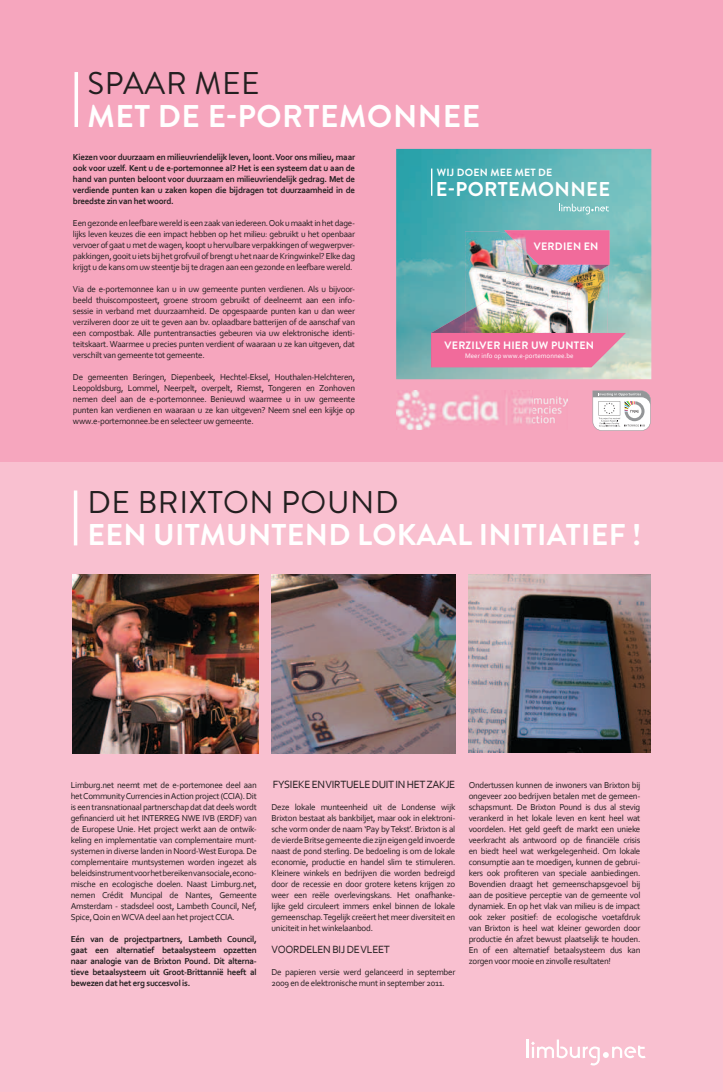
<style>
.page{position:relative;width:723px;height:1092px;background:#fff}
.page>*{position:absolute;margin:0;border:0;box-sizing:border-box;transform-origin:0 0}
.t1{font:31.4px "Brandon Grotesque";letter-spacing:.02em;color:#231f20}
.t2{font:700 31.4px "Brandon Grotesque";letter-spacing:.02em;color:#fff}
.t3{font:700 30px "Brandon Grotesque";letter-spacing:.01em;color:#fff}
.t4{font:700 20px "Brandon Grotesque";letter-spacing:.02em;color:#fff}
.t5{font:11px "Corbel";letter-spacing:-.03em;color:#231f20}
.t6{font:700 10.7px "Brandon Grotesque";letter-spacing:.02em;color:#fff}
.t7{font:700 10.5px "Brandon Grotesque";letter-spacing:.02em;color:#fff}
.t8{font:9px/11px "Corbel";letter-spacing:-.03em;color:#231f20;text-align:justify}
.t9{font:700 9px/11px "Corbel";letter-spacing:-.03em;color:#231f20;text-align:justify}
.t10{font:7px "Corbel";color:#fff}
</style>
<div class="page">
<div style="left:0;top:0;width:723px;height:462px;background:#f6a6be"></div>
<div style="left:0;top:462px;width:723px;height:629px;background:#f9c0d0"></div>
<img style="left:396px;top:149px;width:255px;height:230px">
<svg style="left:431px;top:168px;width:1px;height:28px"></svg>
<svg style="left:559px;top:204px;width:50px;height:10px"></svg>
<img style="left:431px;top:265px;width:178px;height:68px">
<div style="left:504px;top:230px;width:105px;height:35px;background:#f16b9b"></div>
<img style="left:465px;top:231px;width:41px;height:102px">
<img style="left:506px;top:253px;width:20px;height:80px">
<img style="left:526px;top:252px;width:41px;height:81px">
<img style="left:588px;top:277px;width:20px;height:56px">
<img style="left:567px;top:301px;width:21px;height:32px">
<img style="left:506px;top:266px;width:41px;height:40px">
<img style="left:547px;top:265px;width:41px;height:36px">
<img style="left:588px;top:265px;width:20px;height:12px">
<img style="left:465px;top:290px;width:41px;height:37px">
<img style="left:506px;top:306px;width:31px;height:18px">
<img style="left:465px;top:327px;width:36px;height:6px">
<img style="left:506px;top:232px;width:21px;height:21px">
<svg style="left:431px;top:333px;width:195px;height:34px;background:#ed749f"></svg>
<hr style="left:75px;top:72px;width:3px;height:55px;background:#fff">
<hr style="left:74px;top:490px;width:3px;height:55px;background:#fff">
<img style="left:73px;top:574px;width:185px;height:179px">
<img style="left:271px;top:574px;width:184px;height:179px">
<img style="left:469px;top:574px;width:182px;height:178px">
<svg style="left:527px;top:1039px;width:119px;height:26px"></svg>
<img style="left:397px;top:390px;width:171px;height:40px">
<svg style="left:592px;top:390px;width:59px;height:41px"></svg>
<h1 class="t1" style="left:87px;top:62px;width:174px">SPAAR MEE</h1>
<h1 class="t2" style="left:87px;top:94px;width:394px">MET DE E-PORTEMONNEE</h1>
<p class="t9" style="left:73px;top:152px;width:284px">Kiezen voor duurzaam en milieuvriendelijk leven, loont. Voor ons milieu, maar ook voor uzelf. Kent u de e-portemonnee al? Het is een systeem dat u aan de hand van punten beloont voor duurzaam en milieuvriendelijk gedrag. Met de verdiende punten kan u zaken kopen die bijdragen tot duurzaamheid in de breedste zin van het woord.</p>
<p class="t8" style="left:73px;top:218px;width:284px">Een gezonde en leefbare wereld is een zaak van iedereen. Ook u maakt in het dage&shy;lijks leven keuzes die een impact hebben op het milieu: gebruikt u het openbaar vervoer of gaat u met de wagen, koopt u hervulbare verpakkingen of wegwerpver&shy;pakkingen, gooit u iets bij het grofvuil of brengt u het naar de Kringwinkel? Elke dag krijgt u de kans om uw steentje bij te dragen aan een gezonde en leefbare wereld.</p>
<p class="t8" style="left:73px;top:284px;width:284px">Via de e-portemonnee kan u in uw gemeente punten verdienen. Als u bijvoor&shy;beeld thuiscomposteert, groene stroom gebruikt of deelneemt aan een info&shy;sessie in verband met duurzaamheid. De opgespaarde punten kan u dan weer verzilveren door ze uit te geven aan bv. oplaadbare batterijen of de aanschaf van een compostbak. Alle puntentransacties gebeuren via uw elektronische identi&shy;teitskaart. Waarmee u precies punten verdient of waaraan u ze kan uitgeven, dat verschilt van gemeente tot gemeente.</p>
<p class="t8" style="left:73px;top:372px;width:284px">De gemeenten Beringen, Diepenbeek, Hechtel-Eksel, Houthalen-Helchteren, Leopoldsburg, Lommel, Neerpelt, overpelt, Riemst, Tongeren en Zonhoven nemen deel aan de e-portemonnee. Benieuwd waarmee u in uw gemeente punten kan verdienen en waaraan u ze kan uitgeven? Neem snel een kijkje op www.e-portemonnee.be en selecteer uw gemeente.</p>
<p class="t7" style="left:437px;top:165px;width:117px">WIJ DOEN MEE MET DE</p>
<h3 class="t4" style="left:436px;top:175px;width:176px">E-PORTEMONNEE</h3>
<p class="t6" style="left:534px;top:239px;width:66px">VERDIEN EN</p>
<p class="t6" style="left:445px;top:338px;width:151px">VERZILVER HIER UW PUNTEN</p>
<p class="t10" style="left:465px;top:351px;width:110px">Meer info op www.e-portemonnee.be</p>
<h1 class="t1" style="left:87px;top:480px;width:312px">DE BRIXTON POUND</h1>
<h2 class="t3" style="left:87px;top:514px;width:555px">EEN UITMUNTEND LOKAAL INITIATIEF !</h2>
<p class="t8" style="left:71px;top:779px;width:188px">Limburg.net neemt met de e-portemonee deel aan het Community Currencies in Action project (CCIA). Dit is een transnationaal partnerschap dat dat deels wordt gefinancierd uit het INTERREG NWE IVB (ERDF) van de Europese Unie. Het project werkt aan de ontwik&shy;keling en implementatie van complementaire munt&shy;systemen in diverse landen in Noord-West Europa. De complementaire muntsystemen worden ingezet als beleidsinstrument voor het bereiken van sociale, econo&shy;mische en ecologische doelen. Naast Limburg.net, nemen Crédit Muncipal de Nantes, Gemeente Amsterdam - stadsdeel oost, Lambeth Council, Nef, Spice, Qoin en WCVA deel aan het project CCIA.</p>
<p class="t9" style="left:71px;top:933px;width:188px">Eén van de projectpartners, Lambeth Council, gaat een alternatief betaalsysteem opzetten naar analogie van de Brixton Pound. Dit alterna&shy;tieve betaalsysteem uit Groot-Brittannië heeft al bewezen dat het erg succesvol is.</p>
<p class="t5" style="left:273px;top:777px;width:184px">FYSIEKE EN VIRTUELE DUIT IN HET ZAKJE</p>
<p class="t8" style="left:271px;top:801px;width:185px">Deze lokale munteenheid uit de Londense wijk Brixton bestaat als bankbiljet, maar ook in elektroni&shy;sche vorm onder de naam ‘Pay by Tekst’. Brixton is al de vierde Britse gemeente die zijn eigen geld invoerde naast de pond sterling. De bedoeling is om de lokale economie, productie en handel slim te stimuleren.<br>Kleinere winkels en bedrijven die worden bedreigd door de recessie en door grotere ketens krijgen zo weer een reële overlevingskans. Het onafhanke&shy;lijke geld circuleert immers enkel binnen de lokale gemeenschap. Tegelijk creëert het meer diversiteit en uniciteit in het winkelaanbod.</p>
<p class="t5" style="left:271px;top:942px;width:120px">VOORDELEN BIJ DE VLEET</p>
<p class="t8" style="left:271px;top:966px;width:185px">De papieren versie werd gelanceerd in september<br>2009 en de elektronische munt in september 2011.</p>
<p class="t8" style="left:469px;top:779px;width:173px">Ondertussen kunnen de inwoners van Brixton bij ongeveer 200 bedrijven betalen met de gemeen&shy;schapsmunt. De Brixton Pound is dus al stevig verankerd in het lokale leven en kent heel wat voordelen. Het geld geeft de markt een unieke veerkracht als antwoord op de financiële crisis en biedt heel wat werkgelegenheid. Om lokale consumptie aan te moedigen, kunnen de gebrui&shy;kers ook profiteren van speciale aanbiedingen.<br>Bovendien draagt het gemeenschapsgevoel bij aan de positieve perceptie van de gemeente vol dynamiek. En op het vlak van milieu is de impact ook zeker positief: de ecologische voetafdruk van Brixton is heel wat kleiner geworden door productie én afzet bewust plaatselijk te houden.<br>En of een alternatief betaalsysteem dus kan zorgen voor mooie en zinvolle resultaten!</p>
</div>
